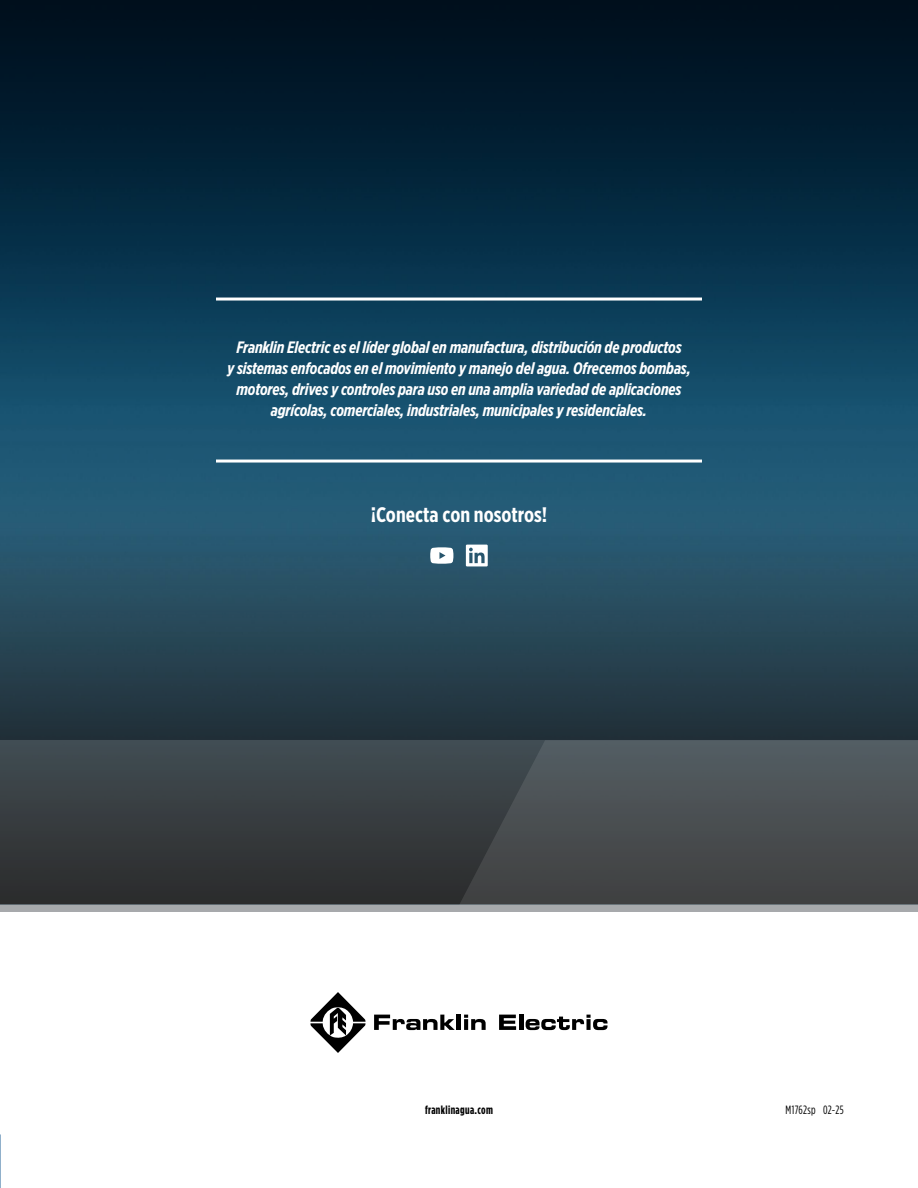
<style>
.page{position:relative;width:918px;height:1188px;background:#fff}
.page>*{position:absolute;margin:0;border:0;box-sizing:border-box;transform-origin:0 0}
.t1{font:700 21px "Gotham X Narrow";color:#fff}
.t2{font:italic 700 16.5px/21px "Gotham X Narrow";letter-spacing:-.01em;color:#fff;text-align:center}
.t3{font:700 12px "Gotham Condensed";letter-spacing:.03em;color:#000}
.t4{font:12px "Gotham Condensed";letter-spacing:.03em;color:#000}
</style>
<div class="page">
<svg style="left:374px;top:1015px;width:81px;height:15px"></svg>
<hr style="left:457px;top:1015px;width:4px;height:15px;background:#000">
<svg style="left:464px;top:1015px;width:22px;height:15px"></svg>
<svg style="left:499px;top:1015px;width:17px;height:15px"></svg>
<hr style="left:519px;top:1015px;width:4px;height:15px;background:#000">
<svg style="left:526px;top:1015px;width:81px;height:15px"></svg>
<svg style="left:310px;top:992px;width:56px;height:61px"></svg>
<div style="left:0;top:405px;width:918px;height:123px;background:#1f5875"></div>
<div style="left:0;top:0;width:918px;height:405px;background:linear-gradient(to bottom,#000917,#114d6c)"></div>
<svg style="left:0;top:529px;width:918px;height:211px;background:#264656"></svg>
<div style="left:0;top:905px;width:918px;height:7px;background:#a7a9ac"></div>
<div style="left:0;top:740px;width:918px;height:165px;background:linear-gradient(to bottom,#424d53,#2b2b2b)"></div>
<svg style="left:459px;top:740px;width:459px;height:165px;background:#474c50"></svg>
<hr style="left:216px;top:298px;width:486px;height:3px;background:#fff">
<hr style="left:216px;top:460px;width:486px;height:3px;background:#fff">
<svg style="left:466px;top:545px;width:22px;height:21px"></svg>
<svg style="left:430px;top:547px;width:23px;height:17px"></svg>
<img style="left:0;top:654px;width:43px;height:534px">
<p class="t2" style="left:227px;top:336px;width:465px">Franklin Electric es el líder global en manufactura, distribución de productos<br>y sistemas enfocados en el movimiento y manejo del agua. Ofrecemos bombas, motores, drives y controles para uso en una amplia variedad de aplicaciones agrícolas, comerciales, industriales, municipales y residenciales.</p>
<p class="t1" style="left:371px;top:502px;width:178px">¡Conecta con nosotros!</p>
<p class="t3" style="left:425px;top:1103px;width:69px">franklinagua.com</p>
<p class="t4" style="left:786px;top:1103px;width:60px">M1762sp 02-25</p>
</div>
